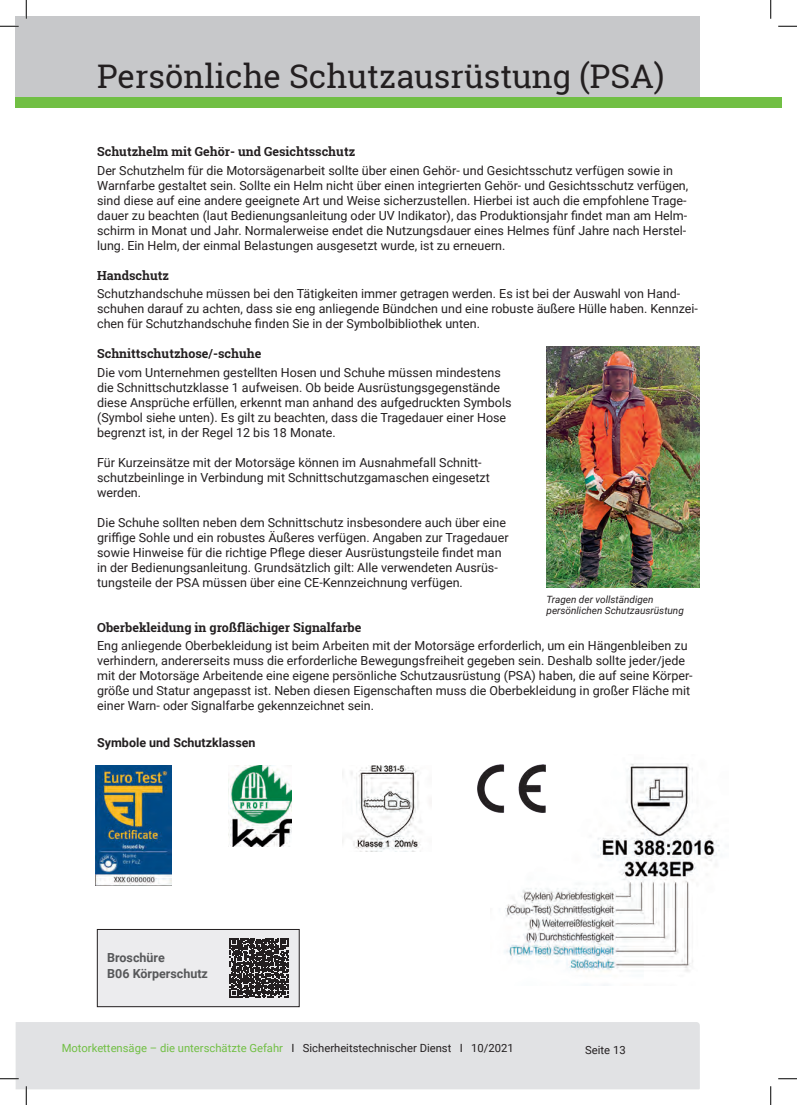
<style>
.page{position:relative;width:797px;height:1105px;background:#fff}
.page>*{position:absolute;margin:0;border:0;box-sizing:border-box;transform-origin:0 0}
.t1{font:32.5px "Roboto Slab";color:#231f20}
.t2{font:12.5px/15px "Roboto";color:#231f20}
.t3{font:700 12.5px "Roboto Slab";color:#231f20}
.t4{font:700 12.5px/15px "Roboto";color:#57585a}
.t5{font:700 12.5px "Roboto";color:#231f20}
.t6{font:11.25px "Roboto";color:#71bf44}
.t7{font:11.25px "Roboto";color:#231f20}
.t8{font:italic 10px/11.2px "Roboto";color:#231f20}
.s1{color:#231f20}
</style>
<div class="page">
<div style="left:16px;top:16px;width:683px;height:86px;background:#c7c8ca"></div>
<div style="left:16px;top:97px;width:765px;height:11px;background:#71bf44"></div>
<div style="left:16px;top:1022px;width:683px;height:67px;background:#e1e2e4"></div>
<img style="left:546px;top:347px;width:153px;height:241px">
<img style="left:496px;top:763px;width:223px;height:222px">
<img style="left:478px;top:764px;width:67px;height:48px">
<img style="left:96px;top:765px;width:76px;height:120px">
<img style="left:229px;top:765px;width:62px;height:82px">
<img style="left:342px;top:765px;width:79px;height:86px">
<div style="left:97px;top:929px;width:202px;height:78px;background:#ececee"></div>
<div style="left:97px;top:929px;width:202px;height:78px;border:1px solid #231f20"></div>
<svg style="left:230px;top:938px;width:58px;height:59px"></svg>
<svg style="left:0;top:25px;width:19px;height:2px"></svg>
<svg style="left:778px;top:25px;width:19px;height:2px"></svg>
<svg style="left:0;top:1078px;width:19px;height:1px"></svg>
<svg style="left:778px;top:1078px;width:19px;height:1px"></svg>
<svg style="left:25px;top:0;width:2px;height:19px"></svg>
<svg style="left:25px;top:1086px;width:2px;height:19px"></svg>
<svg style="left:770px;top:0;width:1px;height:19px"></svg>
<svg style="left:770px;top:1086px;width:1px;height:19px"></svg>
<h1 class="t1" style="left:97px;top:54px;width:568px">Persönliche Schutzausrüstung (PSA)</h1>
<p class="t3" style="left:97px;top:143px;width:259px">Schutzhelm mit Gehör- und Gesichtsschutz</p>
<p class="t2" style="left:97px;top:162px;width:592px">Der Schutzhelm für die Motorsägenarbeit sollte über einen Gehör- und Gesichtsschutz verfügen sowie in Warnfarbe gestaltet sein. Sollte ein Helm nicht über einen integrierten Gehör- und Gesichtsschutz verfügen, sind diese auf eine andere geeignete Art und Weise sicherzustellen. Hierbei ist auch die empfohlene Trage&shy;dauer zu beachten (laut Bedienungsanleitung oder UV Indikator), das Produktionsjahr findet man am Helm&shy;schirm in Monat und Jahr. Normalerweise endet die Nutzungsdauer eines Helmes fünf Jahre nach Herstel&shy;lung. Ein Helm, der einmal Belastungen ausgesetzt wurde, ist zu erneuern.</p>
<p class="t3" style="left:97px;top:267px;width:73px">Handschutz</p>
<p class="t2" style="left:97px;top:286px;width:602px">Schutzhandschuhe müssen bei den Tätigkeiten immer getragen werden. Es ist bei der Auswahl von Hand&shy;schuhen darauf zu achten, dass sie eng anliegende Bündchen und eine robuste äußere Hülle haben. Kennzei&shy;chen für Schutzhandschuhe finden Sie in der Symbolbibliothek unten.</p>
<p class="t3" style="left:97px;top:345px;width:166px">Schnittschutzhose/-schuhe</p>
<p class="t2" style="left:97px;top:364px;width:416px">Die vom Unternehmen gestellten Hosen und Schuhe müssen mindestens die Schnittschutzklasse 1 aufweisen. Ob beide Ausrüstungsgegenstände diese Ansprüche erfüllen, erkennt man anhand des aufgedruckten Symbols (Symbol siehe unten). Es gilt zu beachten, dass die Tragedauer einer Hose begrenzt ist, in der Regel 12 bis 18 Monate.</p>
<p class="t2" style="left:97px;top:454px;width:394px">Für Kurzeinsätze mit der Motorsäge können im Ausnahmefall Schnitt&shy;schutzbeinlinge in Verbindung mit Schnittschutzgamaschen eingesetzt werden.</p>
<p class="t2" style="left:97px;top:514px;width:413px">Die Schuhe sollten neben dem Schnittschutz insbesondere auch über eine griffige Sohle und ein robustes Äußeres verfügen. Angaben zur Tragedauer sowie Hinweise für die richtige Pflege dieser Ausrüstungsteile findet man in der Bedienungsanleitung. Grundsätzlich gilt: Alle verwendeten Ausrüs&shy;tungsteile der PSA müssen über eine CE-Kennzeichnung verfügen.</p>
<p class="t3" style="left:97px;top:619px;width:266px">Oberbekleidung in großflächiger Signalfarbe</p>
<p class="t2" style="left:97px;top:638px;width:597px">Eng anliegende Oberbekleidung ist beim Arbeiten mit der Motorsäge erforderlich, um ein Hängenbleiben zu verhindern, andererseits muss die erforderliche Bewegungsfreiheit gegeben sein. Deshalb sollte jeder/jede mit der Motorsäge Arbeitende eine eigene persönliche Schutzausrüstung (PSA) haben, die auf seine Körper&shy;größe und Statur angepasst ist. Neben diesen Eigenschaften muss die Oberbekleidung in großer Fläche mit einer Warn- oder Signalfarbe gekennzeichnet sein.</p>
<p class="t5" style="left:97px;top:734px;width:160px">Symbole und Schutzklassen</p>
<p class="t8" style="left:546px;top:593px;width:139px">Tragen der vollständigen persönlichen Schutzausrüstung</p>
<p class="t4" style="left:107px;top:950px;width:102px">Broschüre<br>B06 Körperschutz</p>
<p class="t6" style="left:62px;top:1040px;width:453px">Motorkettensäge – die unterschätzte Gefahr <span class="s1">I Sicherheitstechnischer Dienst I 10/2021</span></p>
<p class="t7" style="left:585px;top:1042px;width:42px">Seite 13</p>
</div>
